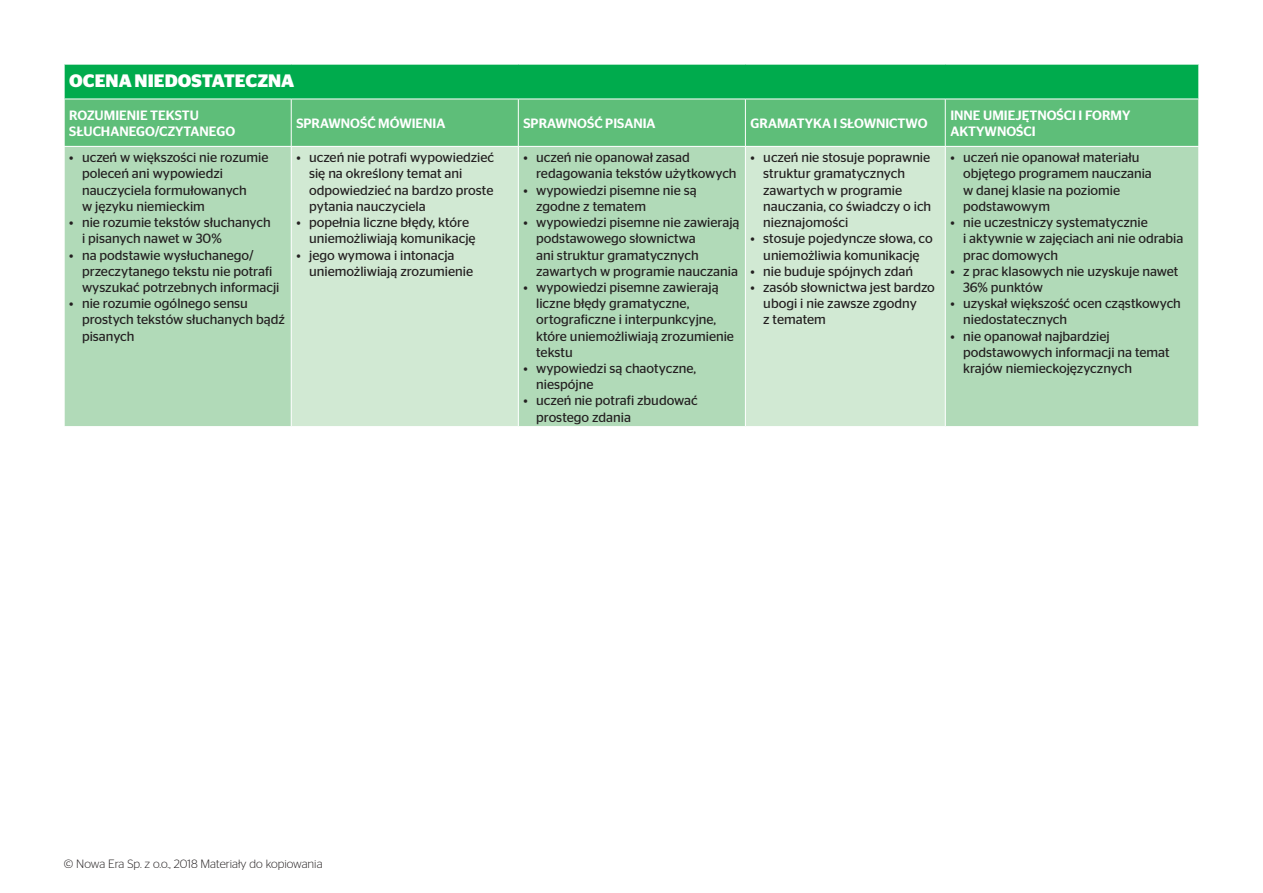
<style>
.page{position:relative;width:1263px;height:893px;background:#fff}
.page>*{position:absolute;margin:0;border:0;box-sizing:border-box;transform-origin:0 0}
.t1{font:700 18px "Stag Sans";color:#fff}
.t2{font:13.5px/16.2px "Stag Sans";color:#231f20}
.t3{font:500 13.5px/16.2px "Stag Sans";color:#fff}
.t4{font:300 12px "Stag Sans";color:#231f20}
</style>
<div class="page">
<div style="left:64px;top:64px;width:1135px;height:35px;background:#00ab4d"></div>
<div style="left:65px;top:100px;width:1133px;height:46px;background:#5ebe79"></div>
<div style="left:65px;top:147px;width:1133px;height:279px;background:#b1dab8"></div>
<svg style="left:292px;top:147px;width:653px;height:279px;background:#c5e3c9"></svg>
<hr style="left:291px;top:99px;width:1px;height:47px;background:#fff">
<hr style="left:518px;top:99px;width:1px;height:47px;background:#fff">
<hr style="left:745px;top:99px;width:1px;height:47px;background:#fff">
<hr style="left:945px;top:99px;width:1px;height:47px;background:#fff">
<hr style="left:291px;top:147px;width:1px;height:279px;background:#fff">
<hr style="left:518px;top:147px;width:1px;height:279px;background:#fff">
<hr style="left:745px;top:147px;width:1px;height:279px;background:#fff">
<hr style="left:945px;top:147px;width:1px;height:279px;background:#fff">
<hr style="left:1198px;top:65px;width:1px;height:34px;background:#fff">
<hr style="left:64px;top:64px;width:227px;height:1px;background:#fff">
<hr style="left:64px;top:65px;width:1px;height:34px;background:#fff">
<hr style="left:291px;top:64px;width:227px;height:1px;background:#fff">
<hr style="left:518px;top:64px;width:227px;height:1px;background:#fff">
<hr style="left:745px;top:64px;width:200px;height:1px;background:#fff">
<hr style="left:945px;top:64px;width:254px;height:1px;background:#fff">
<h1 class="t1" style="left:69px;top:71px;width:227px">OCENA NIEDOSTATECZNA</h1>
<p class="t3" style="left:69px;top:107px;width:167px">ROZUMIENIE TEKSTU<br>SŁUCHANEGO/CZYTANEGO</p>
<p class="t3" style="left:296px;top:115px;width:151px">SPRAWNOŚĆ MÓWIENIA</p>
<p class="t3" style="left:523px;top:115px;width:134px">SPRAWNOŚĆ PISANIA</p>
<p class="t3" style="left:750px;top:115px;width:178px">GRAMATYKA I SŁOWNICTWO</p>
<p class="t3" style="left:950px;top:107px;width:182px">INNE UMIEJĘTNOŚCI I FORMY<br>AKTYWNOŚCI</p>
<p class="t2" style="left:82px;top:149px;width:188px;text-indent:-13px">• uczeń w większości nie rozumie poleceń ani wypowiedzi nauczyciela formułowanych<br>w języku niemieckim</p>
<p class="t2" style="left:82px;top:214px;width:190px;text-indent:-13px">• nie rozumie tekstów słuchanych i pisanych nawet w 30%</p>
<p class="t2" style="left:82px;top:247px;width:199px;text-indent:-13px">• na podstawie wysłuchanego/ przeczytanego tekstu nie potrafi wyszukać potrzebnych informacji</p>
<p class="t2" style="left:82px;top:295px;width:204px;text-indent:-13px">• nie rozumie ogólnego sensu prostych tekstów słuchanych bądź pisanych</p>
<p class="t2" style="left:309px;top:149px;width:187px;text-indent:-13px">• uczeń nie potrafi wypowiedzieć się na określony temat ani odpowiedzieć na bardzo proste pytania nauczyciela</p>
<p class="t2" style="left:309px;top:214px;width:168px;text-indent:-13px">• popełnia liczne błędy, które uniemożliwiają komunikację</p>
<p class="t2" style="left:309px;top:247px;width:166px;text-indent:-13px">• jego wymowa i intonacja uniemożliwiają zrozumienie</p>
<p class="t2" style="left:536px;top:149px;width:202px;text-indent:-13px">• uczeń nie opanował zasad redagowania tekstów użytkowych</p>
<p class="t2" style="left:536px;top:182px;width:162px;text-indent:-13px">• wypowiedzi pisemne nie są zgodne z tematem</p>
<p class="t2" style="left:536px;top:214px;width:205px;text-indent:-13px">• wypowiedzi pisemne nie zawierają podstawowego słownictwa<br>ani struktur gramatycznych zawartych w programie nauczania</p>
<p class="t2" style="left:536px;top:279px;width:199px;text-indent:-13px">• wypowiedzi pisemne zawierają liczne błędy gramatyczne, ortograficzne i interpunkcyjne, które uniemożliwiają zrozumienie tekstu</p>
<p class="t2" style="left:536px;top:360px;width:161px;text-indent:-13px">• wypowiedzi są chaotyczne, niespójne</p>
<p class="t2" style="left:536px;top:392px;width:163px;text-indent:-13px">• uczeń nie potrafi zbudować prostego zdania</p>
<p class="t2" style="left:763px;top:149px;width:169px;text-indent:-13px">• uczeń nie stosuje poprawnie struktur gramatycznych zawartych w programie nauczania, co świadczy o ich nieznajomości</p>
<p class="t2" style="left:750px;top:230px;width:184px;text-align:center">• stosuje pojedyncze słowa, co uniemożliwia komunikację</p>
<p class="t2" style="left:750px;top:263px;width:164px">• nie buduje spójnych zdań</p>
<p class="t2" style="left:763px;top:279px;width:173px;text-indent:-13px">• zasób słownictwa jest bardzo ubogi i nie zawsze zgodny<br>z tematem</p>
<p class="t2" style="left:963px;top:149px;width:190px;text-indent:-13px">• uczeń nie opanował materiału objętego programem nauczania w danej klasie na poziomie podstawowym</p>
<p class="t2" style="left:963px;top:214px;width:222px;text-indent:-13px">• nie uczestniczy systematycznie<br>i aktywnie w zajęciach ani nie odrabia prac domowych</p>
<p class="t2" style="left:963px;top:263px;width:217px;text-indent:-13px">• z prac klasowych nie uzyskuje nawet<br>36% punktów</p>
<p class="t2" style="left:963px;top:295px;width:219px;text-indent:-13px">• uzyskał większość ocen cząstkowych niedostatecznych</p>
<p class="t2" style="left:963px;top:328px;width:208px;text-indent:-13px">• nie opanował najbardziej podstawowych informacji na temat krajów niemieckojęzycznych</p>
<p class="t4" style="left:64px;top:857px;width:260px">© Nowa Era Sp. z o.o., 2018 Materiały do kopiowania</p>
</div>
